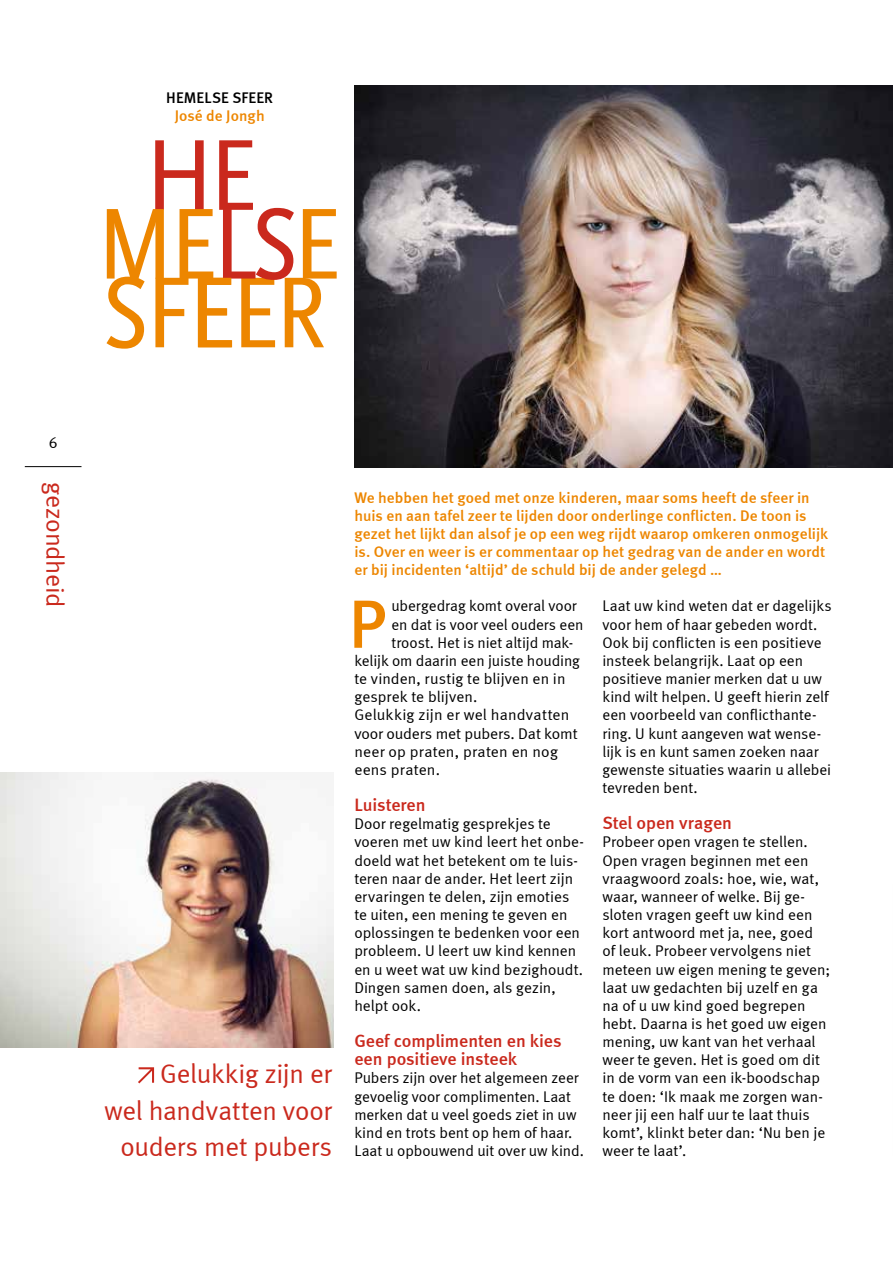
<style>
.page{position:relative;width:893px;height:1263px;background:#fff}
.page>*{position:absolute;margin:0;border:0;box-sizing:border-box;transform-origin:0 0}
.t1{font:68.1px "Meta Medium LF";color:#ed8600}
.t2{font:27px/36.3px "Meta Normal";letter-spacing:-.01em;color:#ca291d;text-align:right}
.t3{font:25.5px "Meta Normal";letter-spacing:-.015em;color:#ca291d}
.t4{font:18px/18.1px "Meta Medium LF";letter-spacing:-.005em;color:#ca291d}
.t5{font:15.75px "Meta Normal";color:#000}
.t6{font:15.45px/18.1px "Meta Normal";color:#000}
.t7{font:15.45px/18.1px "Meta Medium LF";color:#ed8600}
.t8{font:15.45px "Meta Medium LF";letter-spacing:.01em;color:#000}
</style>
<div class="page">
<hr style="left:25px;top:466px;width:56px;height:1px;background:#000">
<svg style="left:138px;top:1067px;width:16px;height:16px"></svg>
<svg style="left:106px;top:140px;width:231px;height:209px"></svg>
<img style="left:0;top:773px;width:333px;height:274px">
<img style="left:354px;top:85px;width:539px;height:382px">
<p class="t8" style="left:166px;top:89px;width:108px">HEMELSE SFEER</p>
<p class="t7" style="left:175px;top:107px;width:92px">José de Jongh</p>
<p class="t5" style="left:49px;top:433px;width:10px">6</p>
<h3 class="t3" style="left:70px;top:482px;width:127px;rotate:90deg">gezondheid</h3>
<h2 class="t2" style="left:104px;top:1055px;width:229px">Gelukkig zijn er<br>wel handvatten voor ouders met pubers</h2>
<p class="t7" style="left:354px;top:488px;width:475px">We hebben het goed met onze kinderen, maar soms heeft de sfeer in huis en aan tafel zeer te lijden door onderlinge conflicten. De toon is gezet het lijkt dan alsof je op een weg rijdt waarop omkeren onmogelijk is. Over en weer is er commentaar op het gedrag van de ander en wordt er bij incidenten ‘altijd’ de schuld bij de ander gelegd …</p>
<h1 class="t1" style="left:349px;top:585px;width:39px">P</h1>
<p class="t6" style="left:391px;top:597px;width:187px">ubergedrag komt overal voor</p>
<p class="t6" style="left:391px;top:615px;width:194px">en dat is voor veel ouders een</p>
<p class="t6" style="left:391px;top:633px;width:183px">troost. Het is niet altijd mak-</p>
<p class="t6" style="left:354px;top:651px;width:227px">kelijk om daarin een juiste houding</p>
<p class="t6" style="left:354px;top:669px;width:213px">te vinden, rustig te blijven en in</p>
<p class="t6" style="left:354px;top:688px;width:125px">gesprek te blijven.</p>
<p class="t6" style="left:354px;top:706px;width:217px">Gelukkig zijn er wel handvatten</p>
<p class="t6" style="left:354px;top:724px;width:225px">voor ouders met pubers. Dat komt</p>
<p class="t6" style="left:354px;top:742px;width:205px">neer op praten, praten en nog</p>
<p class="t6" style="left:354px;top:760px;width:87px">eens praten.</p>
<p class="t4" style="left:354px;top:796px;width:73px">Luisteren</p>
<p class="t6" style="left:354px;top:815px;width:231px">Door regelmatig gesprekjes te voeren met uw kind leert het onbe&shy;doeld wat het betekent om te luis&shy;teren naar de ander. Het leert zijn ervaringen te delen, zijn emoties te uiten, een mening te geven en oplossingen te bedenken voor een probleem. U leert uw kind kennen en u weet wat uw kind bezighoudt.<br>Dingen samen doen, als gezin, helpt ook.</p>
<p class="t4" style="left:354px;top:1032px;width:209px">Geef complimenten en kies een positieve insteek</p>
<p class="t6" style="left:354px;top:1069px;width:231px">Pubers zijn over het algemeen zeer gevoelig voor complimenten. Laat merken dat u veel goeds ziet in uw kind en trots bent op hem of haar.<br>Laat u opbouwend uit over uw kind.</p>
<p class="t6" style="left:602px;top:597px;width:231px">Laat uw kind weten dat er dagelijks voor hem of haar gebeden wordt.<br>Ook bij conflicten is een positieve insteek belangrijk. Laat op een positieve manier merken dat u uw kind wilt helpen. U geeft hierin zelf een voorbeeld van conflicthante&shy;ring. U kunt aangeven wat wense&shy;lijk is en kunt samen zoeken naar gewenste situaties waarin u allebei tevreden bent.</p>
<p class="t4" style="left:602px;top:814px;width:131px">Stel open vragen</p>
<p class="t6" style="left:602px;top:833px;width:229px">Probeer open vragen te stellen.<br>Open vragen beginnen met een vraagwoord zoals: hoe, wie, wat, waar, wanneer of welke. Bij ge&shy;sloten vragen geeft uw kind een kort antwoord met ja, nee, goed<br>of leuk. Probeer vervolgens niet meteen uw eigen mening te geven; laat uw gedachten bij uzelf en ga na of u uw kind goed begrepen hebt. Daarna is het goed uw eigen mening, uw kant van het verhaal weer te geven. Het is goed om dit in de vorm van een ik-boodschap te doen: ‘Ik maak me zorgen wan&shy;neer jij een half uur te laat thuis komt’, klinkt beter dan: ‘Nu ben je weer te laat’.</p>
</div>
